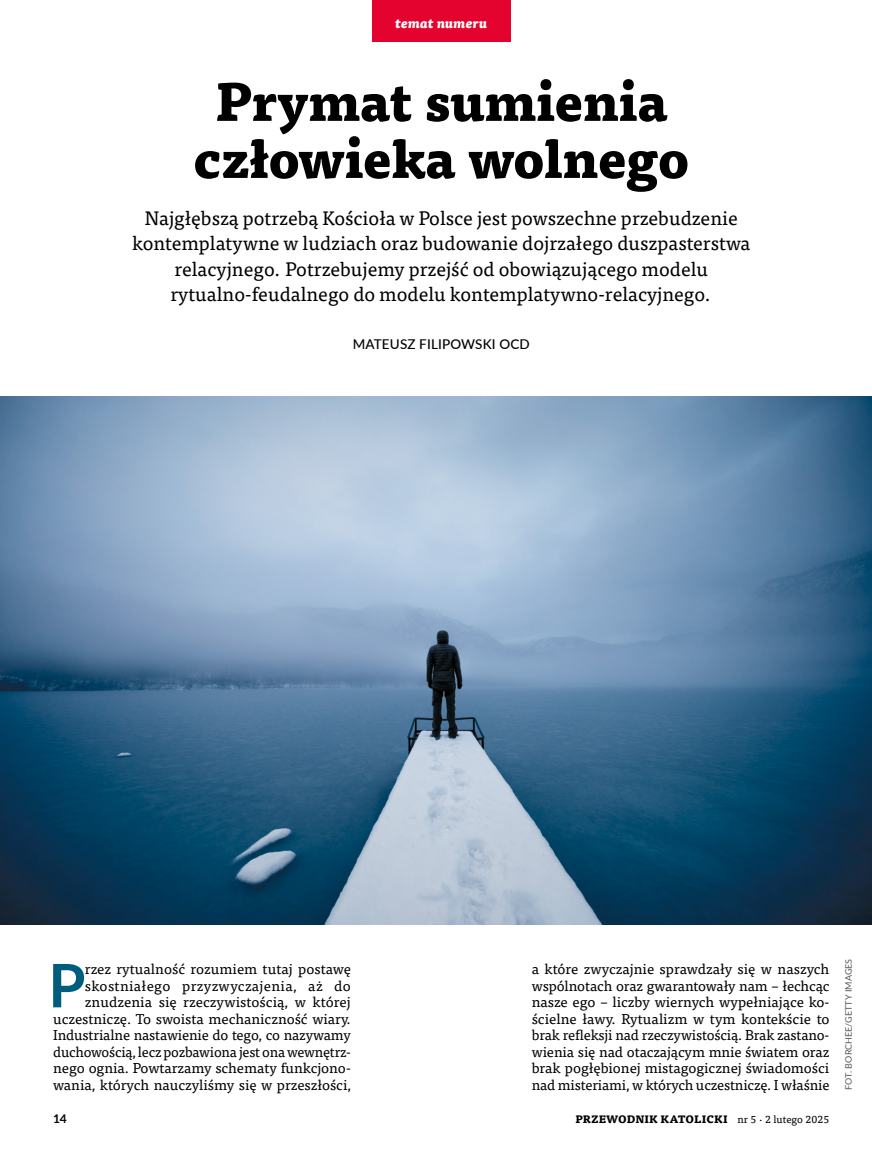
<style>
.page{position:relative;width:872px;height:1149px;background:#fff}
.page>*{position:absolute;margin:0;border:0;box-sizing:border-box;transform-origin:0 0}
.t1{font:700 59.85px "Lato";color:#005d7c}
.t2{font:800 52.5px/57px "Tisa Pro";color:#000;text-align:center}
.t3{font:19.5px/25.5px "Tisa Pro";color:#000;text-align:center}
.t4{font:14.25px/16.5px "Tisa Pro";letter-spacing:-.005em;color:#000;text-align:right}
.t5{font:500 13.5px "Lato";letter-spacing:.01em;color:#000}
.t6{font:italic 800 13.5px "Tisa Pro";letter-spacing:.02em;color:#fff}
.t7{font:700 12px "Lato";color:#000}
.t8{font:800 10.5px "Tisa Pro";letter-spacing:.01em;color:#000}
.t9{font:9px "Lato";color:#575756}
.s1{font-weight:400}
</style>
<div class="page">
<div style="left:372px;top:0;width:138px;height:41px;background:#e4032e"></div>
<img style="left:0;top:396px;width:872px;height:528px">
<p class="t6" style="left:395px;top:11px;width:93px">temat numeru</p>
<h2 class="t2" style="left:194px;top:70px;width:497px">Prymat sumienia człowieka wolnego</h2>
<p class="t3" style="left:132px;top:204px;width:620px">Najgłębszą potrzebą Kościoła w Polsce jest powszechne przebudzenie kontemplatywne w ludziach oraz budowanie dojrzałego duszpasterstwa relacyjnego. Potrzebujemy przejść od obowiązującego modelu rytualno-feudalnego do modelu kontemplatywno-relacyjnego.</p>
<p class="t5" style="left:353px;top:334px;width:179px">MATEUSZ FILIPOWSKI OCD</p>
<p class="t4" style="left:53px;top:959px;width:299px">rzez rytualność rozumiem tutaj postawę skostniałego przyzwyczajenia, aż do znudzenia się rzeczywistością, w której uczestniczę. To swoista mechaniczność wiary.<br>Industrialne nastawienie do tego, co nazywamy duchowością, lecz pozbawiona jest ona wewnętrz&shy;nego ognia. Powtarzamy schematy funkcjono&shy;wania, których nauczyliśmy się w przeszłości,</p>
<p class="t4" style="left:531px;top:959px;width:299px;text-align:justify">a które zwyczajnie sprawdzały się w naszych wspólnotach oraz gwarantowały nam – łechcąc nasze ego – liczby wiernych wypełniające ko&shy;ścielne ławy. Rytualizm w tym kontekście to brak refleksji nad rzeczywistością. Brak zastano&shy;wienia się nad otaczającym mnie światem oraz brak pogłębionej mistagogicznej świadomości nad misteriami, w których uczestniczę. I właśnie</p>
<p class="t9" style="left:842px;top:1089px;width:132px;rotate:-90deg">FOT. BORCHEE/GETTY IMAGES</p>
<h1 class="t1" style="left:48px;top:941px;width:39px">P</h1>
<p class="t7" style="left:53px;top:1109px;width:15px">14</p>
<p class="t8" style="left:575px;top:1109px;width:256px">PRZEWODNIK KATOLICKI <span class="s1">nr 5 · 2 lutego 2025</span></p>
</div>
